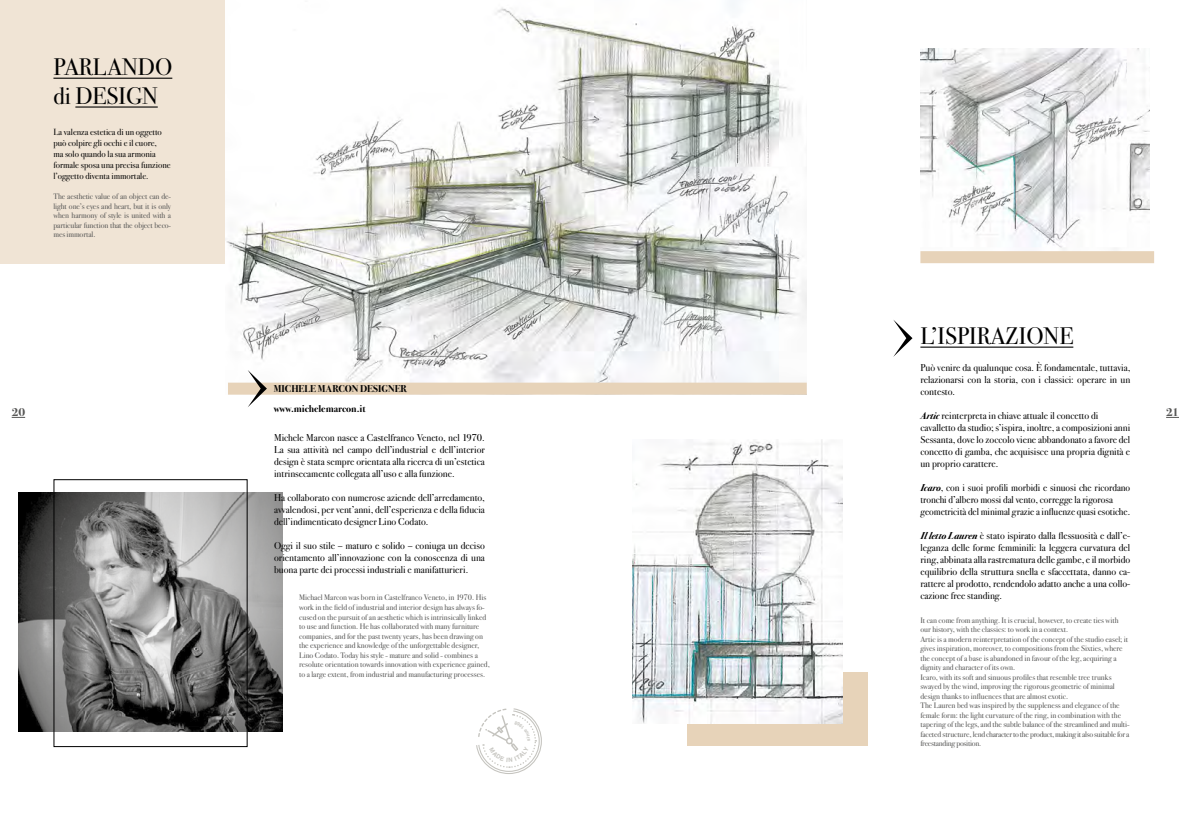
<style>
.page{position:relative;width:1191px;height:823px;background:#fff}
.page>*{position:absolute;margin:0;border:0;box-sizing:border-box;transform-origin:0 0}
.t1{font:24px/28.8px "Bodoni Sev ITC";color:#000}
.t2{font:700 12px "Bodoni Sev ITC";color:#575756}
.t3{font:10px/12px "Bodoni Sev ITC";color:#000;text-align:justify}
.t4{font:700 10px/20px "Bodoni Sev ITC";color:#000}
.t5{font:9px/10.8px "Bodoni Sev ITC";color:#000}
.t6{font:8px/9.5px "Bodoni Sev ITC";color:#575756}
.s1{font-weight:700;font-style:italic}
</style>
<div class="page">
<div style="left:1px;top:0;width:227px;height:264px;background:#f0e4d5"></div>
<hr style="left:53px;top:78px;width:119px;height:1px;background:#000">
<hr style="left:75px;top:106px;width:83px;height:1px;background:#000">
<img style="left:225px;top:0;width:581px;height:382px">
<img style="left:19px;top:492px;width:263px;height:238px">
<div style="left:53px;top:479px;width:195px;height:267px;border:1px solid #000"></div>
<div style="left:228px;top:382px;width:578px;height:12px;background:#e7d3b9"></div>
<div style="left:687px;top:672px;width:180px;height:74px;background:#e7d3b9"></div>
<img style="left:632px;top:439px;width:210px;height:284px">
<img style="left:920px;top:48px;width:229px;height:201px">
<svg style="left:248px;top:370px;width:19px;height:37px"></svg>
<div style="left:920px;top:251px;width:234px;height:12px;background:#e7d3b9"></div>
<svg style="left:893px;top:320px;width:19px;height:37px"></svg>
<hr style="left:920px;top:346px;width:153px;height:1px;background:#000">
<svg style="left:12px;top:417px;width:13px;height:1px"></svg>
<svg style="left:1166px;top:417px;width:13px;height:1px"></svg>
<svg style="left:476px;top:708px;width:66px;height:66px"></svg>
<h1 class="t1" style="left:53px;top:53px;width:120px">PARLANDO di DESIGN</h1>
<p class="t5" style="left:53px;top:127px;width:119px">La valenza estetica di un oggetto può colpire gli occhi e il cuore,<br>ma solo quando la sua armonia formale sposa una precisa funzione l’oggetto diventa immortale.</p>
<p class="t6" style="left:53px;top:191px;width:119px;text-align:justify">The aesthetic value of an object can de&shy;light one’s eyes and heart, but it is only when harmony of style is united with a particular function that the object beco&shy;mes immortal.</p>
<h1 class="t1" style="left:920px;top:322px;width:154px">L’ISPIRAZIONE</h1>
<p class="t3" style="left:920px;top:361px;width:211px">Può venire da qualunque cosa. È fondamentale, tuttavia, relazionarsi con la storia, con i classici: operare in un contesto.</p>
<p class="t3" style="left:920px;top:409px;width:211px;text-align:left"><span class="s1">Artic</span> reinterpreta in chiave attuale il concetto di cavalletto da studio; s’ispira, inoltre, a composizioni anni Sessanta, dove lo zoccolo viene abbandonato a favore del concetto di gamba, che acquisisce una propria dignità e un proprio carattere.</p>
<p class="t3" style="left:920px;top:481px;width:211px;text-align:left"><span class="s1">Icaro</span>, con i suoi profili morbidi e sinuosi che ricordano tronchi d’albero mossi dal vento, corregge la rigorosa geometricità del minimal grazie a influenze quasi esotiche.</p>
<p class="t3" style="left:920px;top:529px;width:211px"><span class="s1">Il letto Lauren</span> è stato ispirato dalla flessuosità e dall’e&shy;leganza delle forme femminili: la leggera curvatura del ring, abbinata alla rastrematura delle gambe, e il morbido equilibrio della struttura snella e sfaccettata, danno ca&shy;rattere al prodotto, rendendolo adatto anche a una collo-</p>
<p class="t4" style="left:274px;top:378px;width:135px">MICHELE MARCON DESIGNER www.michelemarcon.it</p>
<h2 class="t2" style="left:12px;top:404px;width:15px">20</h2>
<h2 class="t2" style="left:1166px;top:404px;width:14px">21</h2>
<p class="t3" style="left:274px;top:431px;width:212px">Michele Marcon nasce a Castelfranco Veneto, nel 1970.<br>La sua attività nel campo dell’industrial e dell’interior design è stata sempre orientata alla ricerca di un’estetica intrinsecamente collegata all’uso e alla funzione.</p>
<p class="t3" style="left:274px;top:491px;width:212px">Ha collaborato con numerose aziende dell’arredamento, avvalendosi, per vent’anni, dell’esperienza e della fiducia dell’indimenticato designer Lino Codato.</p>
<p class="t3" style="left:274px;top:539px;width:212px">Oggi il suo stile – maturo e solido – coniuga un deciso orientamento all’innovazione con la conoscenza di una buona parte dei processi industriali e manifatturieri.</p>
<p class="t6" style="left:299px;top:592px;width:189px">Michael Marcon was born in Castelfranco Veneto, in 1970. His</p>
<p class="t3" style="left:920px;top:589px;width:83px">cazione free standing.</p>
<p class="t6" style="left:299px;top:602px;width:192px">work in the field of industrial and interior design has always fo&shy;cused on the pursuit of an aesthetic which is intrinsically linked to use and function. He has collaborated with many furniture companies, and for the past twenty years, has been drawing on the experience and knowledge of the unforgettable designer, Lino Codato. Today his style - mature and solid - combines a resolute orientation towards innovation with experience gained, to a large extent, from industrial and manufacturing processes.</p>
<p class="t6" style="left:920px;top:615px;width:211px">It can come from anything. It is crucial, however, to create ties with our history, with the classics: to work in a context.<br>Artic is a modern reinterpretation of the concept of the studio easel; it gives inspiration, moreover, to compositions from the Sixties, where the concept of a base is abandoned in favour of the leg, acquiring a dignity and character of its own.<br>Icaro, with its soft and sinuous profiles that resemble tree trunks swayed by the wind, improving the rigorous geometric of minimal design thanks to influences that are almost exotic.<br>The Lauren bed was inspired by the suppleness and elegance of the female form: the light curvature of the ring, in combination with the tapering of the legs, and the subtle balance of the streamlined and multi&shy;faceted structure, lend character to the product, making it also suitable for a freestanding position.</p>
</div>
